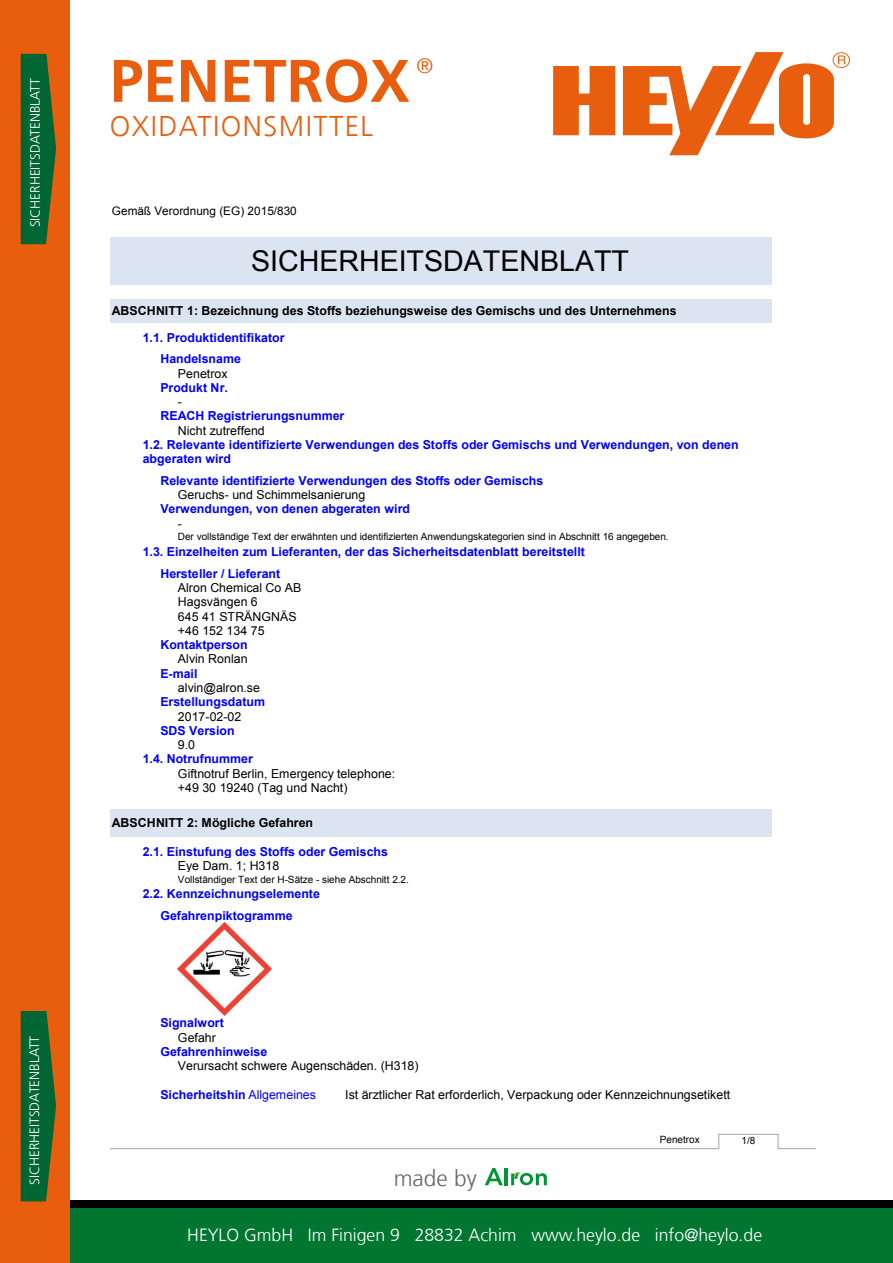
<style>
.page{position:relative;width:893px;height:1263px;background:#fff}
.page>*{position:absolute;margin:0;border:0;box-sizing:border-box;transform-origin:0 0}
.t1{font:700 60px "Frutiger LT Com";color:#e95d0f}
.t2{font:28.65px "Arial";color:#000}
.t3{font:300 28.5px "Frutiger LT Com";letter-spacing:.05em;color:#e95d0f}
.t4{font:300 22.65px "Frutiger LT Com";color:#646567}
.t5{font:300 21px "Frutiger LT Com";color:#e95d0f}
.t6{font:300 17.7px "Frutiger LT Com";color:#fff}
.t7{font:300 13.5px "Frutiger LT Com";color:#fff}
.t8{font:700 12.3px/21.5px "Arial";color:#00f}
.t9{font:12.3px/14.2px "Arial";color:#000}
.t10{font:700 12.3px "Arial";color:#000}
.t11{font:11.7px "Arial";color:#000}
.t12{font:10.05px "Arial";letter-spacing:-.005em;color:#000}
.s1{color:#fff}
.s2{font-weight:400}
</style>
<div class="page">
<div style="left:60px;top:1200px;width:833px;height:12px;background:#000"></div>
<div style="left:0;top:1208px;width:893px;height:55px;background:#007631"></div>
<div style="left:0;top:0;width:69px;height:1263px;background:#e95d0f"></div>
<svg style="left:21px;top:1011px;width:35px;height:190px;background:#20642e"></svg>
<svg style="left:21px;top:54px;width:35px;height:190px;background:#20642e"></svg>
<svg style="left:553px;top:66px;width:62px;height:69px;background:#ec7431"></svg>
<svg style="left:623px;top:52px;width:227px;height:103px"></svg>
<svg style="left:485px;top:1168px;width:18px;height:17px"></svg>
<hr style="left:505px;top:1168px;width:3px;height:17px;background:#009534">
<svg style="left:511px;top:1172px;width:36px;height:13px"></svg>
<svg style="left:111px;top:1133px;width:705px;height:16px"></svg>
<div style="left:112px;top:237px;width:656px;height:47px;background:#dbe5f1"></div>
<div style="left:111px;top:299px;width:661px;height:24px;background:#dbe5f1"></div>
<div style="left:111px;top:809px;width:661px;height:28px;background:#dbe5f1"></div>
<img style="left:178px;top:923px;width:93px;height:93px">
<p class="t7" style="left:27px;top:227px;width:150px;rotate:-90deg">SICHERHEITSDATENBLATT</p>
<p class="t7" style="left:27px;top:1185px;width:150px;rotate:-90deg">SICHERHEITSDATENBLATT</p>
<h3 class="t5" style="left:417px;top:53px;width:18px">®</h3>
<h1 class="t1" style="left:110px;top:46px;width:318px">PENETROX<span class="s1">.</span></h1>
<h3 class="t3" style="left:110px;top:110px;width:265px">OXIDATIONSMITTEL</h3>
<p class="t11" style="left:112px;top:204px;width:186px">Gemäß Verordnung (EG) 2015/830</p>
<h2 class="t2" style="left:251px;top:242px;width:380px">SICHERHEITSDATENBLATT</h2>
<p class="t10" style="left:112px;top:303px;width:566px">ABSCHNITT 1: Bezeichnung des Stoffs beziehungsweise des Gemischs und des Unternehmens</p>
<p class="t8" style="left:160px;top:327px;width:126px;text-indent:-18px">1.1. Produktidentifikator<br>Handelsname</p>
<p class="t9" style="left:178px;top:366px;width:51px">Penetrox</p>
<p class="t8" style="left:160px;top:377px;width:69px">Produkt Nr.</p>
<p class="t9" style="left:178px;top:395px;width:6px">-</p>
<p class="t8" style="left:160px;top:406px;width:186px">REACH Registrierungsnummer</p>
<p class="t9" style="left:178px;top:424px;width:88px">Nicht zutreffend</p>
<p class="t8" style="left:143px;top:438px;width:597px;line-height:14.2px">1.2. Relevante identifizierte Verwendungen des Stoffs oder Gemischs und Verwendungen, von denen abgeraten wird</p>
<p class="t8" style="left:160px;top:470px;width:384px">Relevante identifizierte Verwendungen des Stoffs oder Gemischs</p>
<p class="t9" style="left:178px;top:488px;width:189px">Geruchs- und Schimmelsanierung</p>
<p class="t8" style="left:160px;top:499px;width:251px">Verwendungen, von denen abgeraten wird</p>
<p class="t9" style="left:178px;top:516px;width:6px">-</p>
<p class="t12" style="left:178px;top:529px;width:492px">Der vollständige Text der erwähnten und identifizierten Anwendungskategorien sind in Abschnitt 16 angegeben.</p>
<p class="t8" style="left:160px;top:541px;width:426px;text-indent:-18px">1.3. Einzelheiten zum Lieferanten, der das Sicherheitsdatenblatt bereitstellt<br>Hersteller / Lieferant</p>
<p class="t9" style="left:178px;top:581px;width:125px">Alron Chemical Co AB<br>Hagsvängen 6<br>645 41 STRÄNGNÄS +46 152 134 75</p>
<p class="t8" style="left:160px;top:634px;width:89px">Kontaktperson</p>
<p class="t9" style="left:178px;top:652px;width:71px">Alvin Ronlan</p>
<p class="t8" style="left:160px;top:663px;width:39px">E-mail</p>
<p class="t9" style="left:178px;top:681px;width:84px">alvin@alron.se</p>
<p class="t8" style="left:160px;top:691px;width:106px">Erstellungsdatum</p>
<p class="t9" style="left:178px;top:709px;width:65px">2017-02-02</p>
<p class="t8" style="left:160px;top:720px;width:76px">SDS Version</p>
<p class="t9" style="left:178px;top:738px;width:19px">9.0</p>
<p class="t8" style="left:143px;top:749px;width:112px">1.4. Notrufnummer</p>
<p class="t9" style="left:178px;top:766px;width:219px">Giftnotruf Berlin, Emergency telephone: +49 30 19240 (Tag und Nacht)</p>
<p class="t10" style="left:112px;top:815px;width:203px">ABSCHNITT 2: Mögliche Gefahren</p>
<p class="t8" style="left:143px;top:841px;width:247px">2.1. Einstufung des Stoffs oder Gemischs</p>
<p class="t9" style="left:178px;top:859px;width:103px">Eye Dam. 1; H318</p>
<p class="t12" style="left:178px;top:873px;width:232px">Vollständiger Text der H-Sätze - siehe Abschnitt 2.2.</p>
<p class="t8" style="left:160px;top:884px;width:161px;text-indent:-18px">2.2. Kennzeichnungselemente<br>Gefahrenpiktogramme</p>
<p class="t8" style="left:160px;top:1013px;width:65px">Signalwort</p>
<p class="t9" style="left:178px;top:1030px;width:39px">Gefahr</p>
<p class="t8" style="left:160px;top:1041px;width:108px">Gefahrenhinweise</p>
<p class="t9" style="left:178px;top:1059px;width:242px">Verursacht schwere Augenschäden. (H318)</p>
<p class="t8" style="left:160px;top:1084px;width:157px">Sicherheitshin <span class="s2">Allgemeines</span></p>
<p class="t9" style="left:345px;top:1088px;width:387px">Ist ärztlicher Rat erforderlich, Verpackung oder Kennzeichnungsetikett</p>
<h3 class="t4" style="left:394px;top:1165px;width:85px">made by</h3>
<p class="t12" style="left:660px;top:1132px;width:41px">Penetrox</p>
<p class="t12" style="left:741px;top:1134px;width:15px">1/8</p>
<h3 class="t6" style="left:187px;top:1225px;width:576px">HEYLO GmbH Im Finigen 9 28832 Achim www.heylo.de info@heylo.de</h3>
</div>
